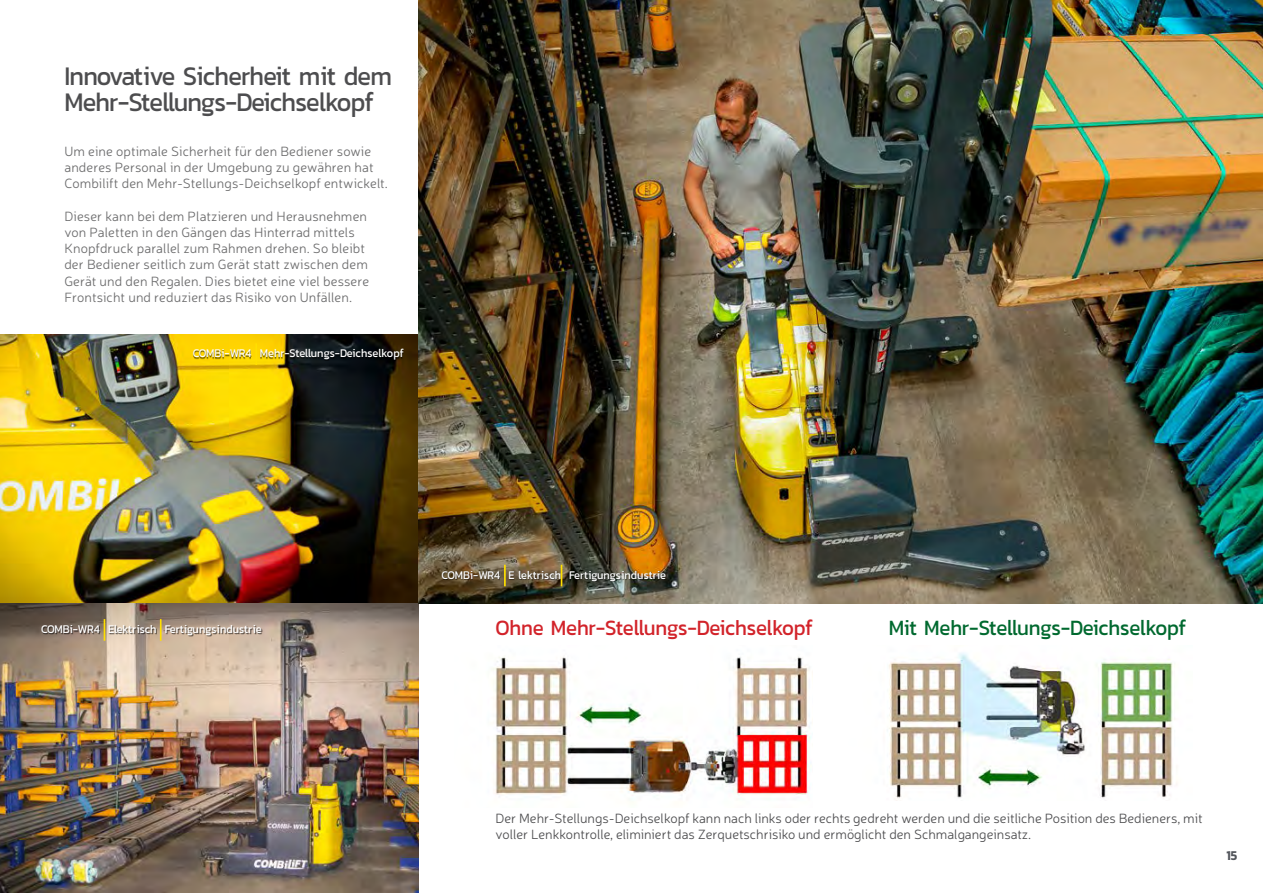
<style>
.page{position:relative;width:1263px;height:893px;background:#fff}
.page>*{position:absolute;margin:0;border:0;box-sizing:border-box;transform-origin:0 0}
.t1{font:27.3px/25.5px "Kanit";letter-spacing:-.03em;color:#4d4d4f;scale:.92 1}
.t2{font:22.2px "Kanit";letter-spacing:-.01em;color:#d2232a;scale:.92 1}
.t3{font:22.2px "Kanit";letter-spacing:-.01em;color:#00692f;scale:.92 1}
.t4{font:600 13.65px "Kanit";color:#52555b;scale:.92 1}
.t5{font:300 13.5px/16.2px "Neris";letter-spacing:.01em;color:#6b6b6c}
.t6{font:300 13.5px/16.2px "Neris";color:#4d4d4f}
.t7{font:12px "Kanit";color:#fff;scale:.92 1}
</style>
<div class="page">
<img style="left:0;top:335px;width:418px;height:558px">
<img style="left:889px;top:652px;width:284px;height:149px">
<img style="left:491px;top:656px;width:321px;height:141px">
<img style="left:418px;top:0;width:845px;height:604px">
<div style="left:442px;top:571px;width:225px;height:11px;background:#000;opacity:.58"></div>
<hr style="left:504px;top:565px;width:2px;height:21px;background:#ffdf00">
<svg style="left:561px;top:565px;width:1px;height:21px"></svg>
<div style="left:42px;top:625px;width:220px;height:11px;background:#000;opacity:.58"></div>
<svg style="left:104px;top:619px;width:1px;height:22px"></svg>
<hr style="left:160px;top:619px;width:2px;height:22px;background:#ffdf00">
<div style="left:193px;top:349px;width:212px;height:12px;background:#000;opacity:.58"></div>
<hr style="left:255px;top:343px;width:2px;height:22px;background:#ffdf00">
<h1 class="t1" style="left:64px;top:63px;width:358px">Innovative Sicherheit mit dem<br>Mehr-Stellungs-Deichselkopf</h1>
<p class="t5" style="left:64px;top:143px;width:325px">Um eine optimale Sicherheit für den Bediener sowie anderes Personal in der Umgebung zu gewähren hat<br>Combilift den Mehr-Stellungs-Deichselkopf entwickelt.</p>
<p class="t5" style="left:64px;top:208px;width:306px">Dieser kann bei dem Platzieren und Herausnehmen von Paletten in den Gängen das Hinterrad mittels Knopfdruck parallel zum Rahmen drehen. So bleibt der Bediener seitlich zum Gerät statt zwischen dem Gerät und den Regalen. Dies bietet eine viel bessere Frontsicht und reduziert das Risiko von Unfällen.</p>
<p class="t7" style="left:193px;top:345px;width:231px">COMBi-WR4 Mehr-Stellungs-Deichselkopf</p>
<p class="t7" style="left:41px;top:620px;width:241px">COMBi-WR4 Elektrisch Fertigungsindustrie</p>
<p class="t7" style="left:441px;top:566px;width:246px">COMBi-WR4 E lektrisch Fertigungsindustrie</p>
<h2 class="t2" style="left:495px;top:612px;width:346px">Ohne Mehr-Stellungs-Deichselkopf</h2>
<h2 class="t3" style="left:889px;top:612px;width:325px">Mit Mehr-Stellungs-Deichselkopf</h2>
<p class="t6" style="left:495px;top:810px;width:709px">Der Mehr-Stellungs-Deichselkopf kann nach links oder rechts gedreht werden und die seitliche Position des Bedieners, mit voller Lenkkontrolle, eliminiert das Zerquetschrisiko und ermöglicht den Schmalgangeinsatz.</p>
<p class="t4" style="left:1226px;top:845px;width:13px">15</p>
</div>
